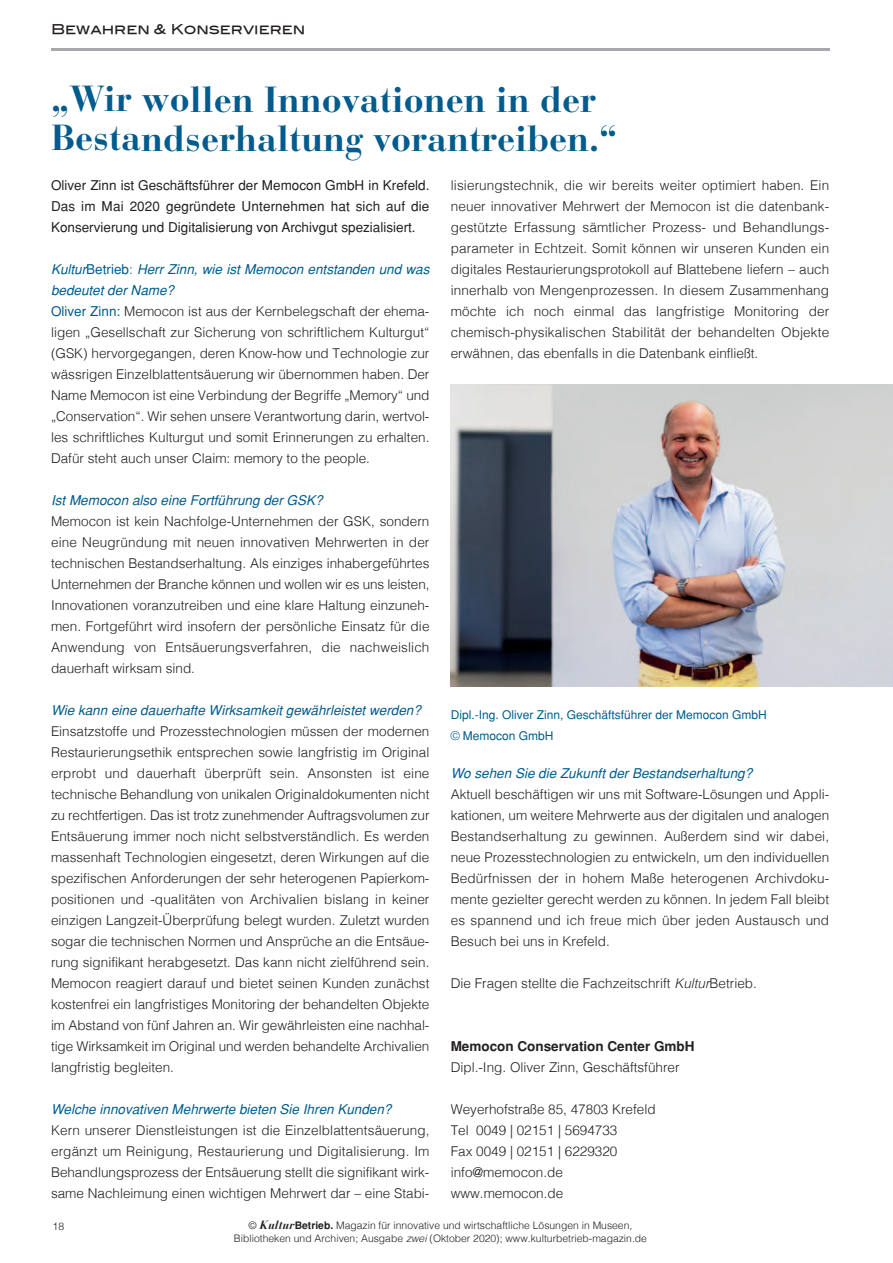
<style>
.page{position:relative;width:893px;height:1263px;background:#fff}
.page>*{position:absolute;margin:0;border:0;box-sizing:border-box;transform-origin:0 0}
.t1{font:700 36px/39px "Bauer Bodoni";color:#015c8d}
.t2{font:300 13.5px/21px "Helvetica";color:#231f20;text-align:justify}
.t3{font:italic 13.5px/21px "Helvetica";color:#015c8d}
.t4{font:13.5px/21px "Helvetica";color:#231f20;text-align:justify}
.t5{font:700 13.5px "Helvetica";color:#231f20}
.t6{font:13.5px "Blair Md ITCTT Medium";color:#231f20}
.t7{font:12px "Helvetica";color:#015c8d}
.t8{font:300 10.5px "Helvetica";color:#231f20}
.t9{font:300 10.35px "Helvetica";color:#231f20}
.s1{font-style:normal}
.s2{font-weight:300;font-style:normal}
.s3{font-weight:400;color:#015c8d}
.s4{font-style:italic}
.s5{font-family:"Bauer Bodoni";font-weight:700;font-style:italic;font-size:11.85px}
.s6{font-weight:700}
</style>
<div class="page">
<hr style="left:51px;top:49px;width:778px;height:2px;background:#a8a9ad">
<img style="left:451px;top:385px;width:442px;height:302px">
<p class="t6" style="left:51px;top:21px;width:256px">Bewahren &amp; Konservieren</p>
<p class="t1" style="left:51px;top:84px;width:568px">„Wir wollen Innovationen in der<br>Bestandserhaltung vorantreiben.“</p>
<p class="t4" style="left:51px;top:176px;width:380px">Oliver Zinn ist Geschäftsführer der Memocon GmbH in Krefeld.<br>Das im Mai 2020 gegründete Unternehmen hat sich auf die Konservierung und Digitalisierung von Archivgut spezialisiert.</p>
<p class="t3" style="left:51px;top:260px;width:383px">Kultur<span class="s1">B e t r i e b</span> <span class="s2">:</span> Herr Zinn, wie ist Memocon entstanden und was bedeutet der Name?</p>
<p class="t2" style="left:51px;top:302px;width:380px"><span class="s3">Oliver Zinn:</span> Memocon ist aus der Kernbelegschaft der ehema&shy;ligen „Gesellschaft zur Sicherung von schriftlichem Kulturgut“ (GSK) hervorgegangen, deren Know-how und Technologie zur wässrigen Einzelblattentsäuerung wir übernommen haben. Der Name Memocon ist eine Verbindung der Begriffe „Memory“ und „Conservation“. Wir sehen unsere Verantwortung darin, wertvol&shy;les schriftliches Kulturgut und somit Erinnerungen zu erhalten.<br>Dafür steht auch unser Claim: memory to the people.</p>
<p class="t3" style="left:51px;top:491px;width:276px">Ist Memocon also eine Fortführung der GSK?</p>
<p class="t2" style="left:51px;top:512px;width:380px">Memocon ist kein Nachfolge-Unternehmen der GSK, sondern eine Neugründung mit neuen innovativen Mehrwerten in der technischen Bestandserhaltung. Als einziges inhabergeführtes Unternehmen der Branche können und wollen wir es uns leisten, Innovationen voranzutreiben und eine klare Haltung einzuneh&shy;men. Fortgeführt wird insofern der persönliche Einsatz für die Anwendung von Entsäuerungsverfahren, die nachweislich dauerhaft wirksam sind.</p>
<p class="t3" style="left:51px;top:701px;width:374px">Wie kann eine dauerhafte Wirksamkeit gewährleistet werden?</p>
<p class="t2" style="left:51px;top:722px;width:380px">Einsatzstoffe und Prozesstechnologien müssen der modernen Restaurierungsethik entsprechen sowie langfristig im Original erprobt und dauerhaft überprüft sein. Ansonsten ist eine technische Behandlung von unikalen Originaldokumenten nicht zu rechtfertigen. Das ist trotz zunehmender Auftragsvolumen zur Entsäuerung immer noch nicht selbstverständlich. Es werden massenhaft Technologien eingesetzt, deren Wirkungen auf die spezifischen Anforderungen der sehr heterogenen Papierkom&shy;positionen und -qualitäten von Archivalien bislang in keiner einzigen Langzeit-Überprüfung belegt wurden. Zuletzt wurden sogar die technischen Normen und Ansprüche an die Entsäue&shy;rung signifikant herabgesetzt. Das kann nicht zielführend sein.<br>Memocon reagiert darauf und bietet seinen Kunden zunächst kostenfrei ein langfristiges Monitoring der behandelten Objekte im Abstand von fünf Jahren an. Wir gewährleisten eine nachhal&shy;tige Wirksamkeit im Original und werden behandelte Archivalien langfristig begleiten.</p>
<p class="t3" style="left:51px;top:1100px;width:345px">Welche innovativen Mehrwerte bieten Sie Ihren Kunden?</p>
<p class="t2" style="left:51px;top:1121px;width:380px">Kern unserer Dienstleistungen ist die Einzelblattentsäuerung, ergänzt um Reinigung, Restaurierung und Digitalisierung. Im Behandlungsprozess der Entsäuerung stellt die signifikant wirk&shy;same Nachleimung einen wichtigen Mehrwert dar – eine Stabi-</p>
<p class="t2" style="left:451px;top:176px;width:380px">lisierungstechnik, die wir bereits weiter optimiert haben. Ein neuer innovativer Mehrwert der Memocon ist die datenbank&shy;gestützte Erfassung sämtlicher Prozess- und Behandlungs&shy;parameter in Echtzeit. Somit können wir unseren Kunden ein digitales Restaurierungsprotokoll auf Blattebene liefern – auch innerhalb von Mengenprozessen. In diesem Zusammenhang möchte ich noch einmal das langfristige Monitoring der chemisch-physikalischen Stabilität der behandelten Objekte erwähnen, das ebenfalls in die Datenbank einfließt.</p>
<p class="t7" style="left:451px;top:711px;width:318px">Dipl.-Ing. Oliver Zinn, Geschäftsführer der Memocon GmbH</p>
<p class="t7" style="left:451px;top:731px;width:104px">© Memocon GmbH</p>
<p class="t3" style="left:451px;top:764px;width:306px">Wo sehen Sie die Zukunft der Bestandserhaltung?</p>
<p class="t2" style="left:451px;top:785px;width:380px">Aktuell beschäftigen wir uns mit Software-Lösungen und Appli&shy;kationen, um weitere Mehrwerte aus der digitalen und analogen Bestandserhaltung zu gewinnen. Außerdem sind wir dabei, neue Prozesstechnologien zu entwickeln, um den individuellen Bedürfnissen der in hohem Maße heterogenen Archivdoku&shy;mente gezielter gerecht werden zu können. In jedem Fall bleibt es spannend und ich freue mich über jeden Austausch und Besuch bei uns in Krefeld.</p>
<p class="t2" style="left:451px;top:974px;width:308px">Die Fragen stellte die Fachzeitschrift <span class="s4">Kultur</span>Betrieb.</p>
<p class="t5" style="left:451px;top:1041px;width:245px">Memocon Conservation Center GmbH</p>
<p class="t2" style="left:451px;top:1058px;width:230px">Dipl.-Ing. Oliver Zinn, Geschäftsführer</p>
<p class="t2" style="left:451px;top:1100px;width:206px">Weyerhofstraße 85, 47803 Krefeld</p>
<p class="t2" style="left:451px;top:1121px;width:168px">Tel 0049 | 02151 | 5694733</p>
<p class="t2" style="left:451px;top:1142px;width:168px">Fax 0049 | 02151 | 6229320</p>
<p class="t2" style="left:451px;top:1163px;width:114px">info@memocon.de</p>
<p class="t2" style="left:451px;top:1184px;width:114px">www.memocon.de</p>
<p class="t8" style="left:53px;top:1222px;width:13px">18</p>
<p class="t9" style="left:249px;top:1221px;width:385px">© <span class="s5">Kultur</span><span class="s6">Betrieb.</span> Magazin für innovative und wirtschaftliche Lösungen in Museen,</p>
<p class="t9" style="left:234px;top:1234px;width:414px">Bibliotheken und Archiven; Ausgabe <span class="s4">zwei</span> (Oktober 2020); www.kulturbetrieb-magazin.de</p>
</div>
